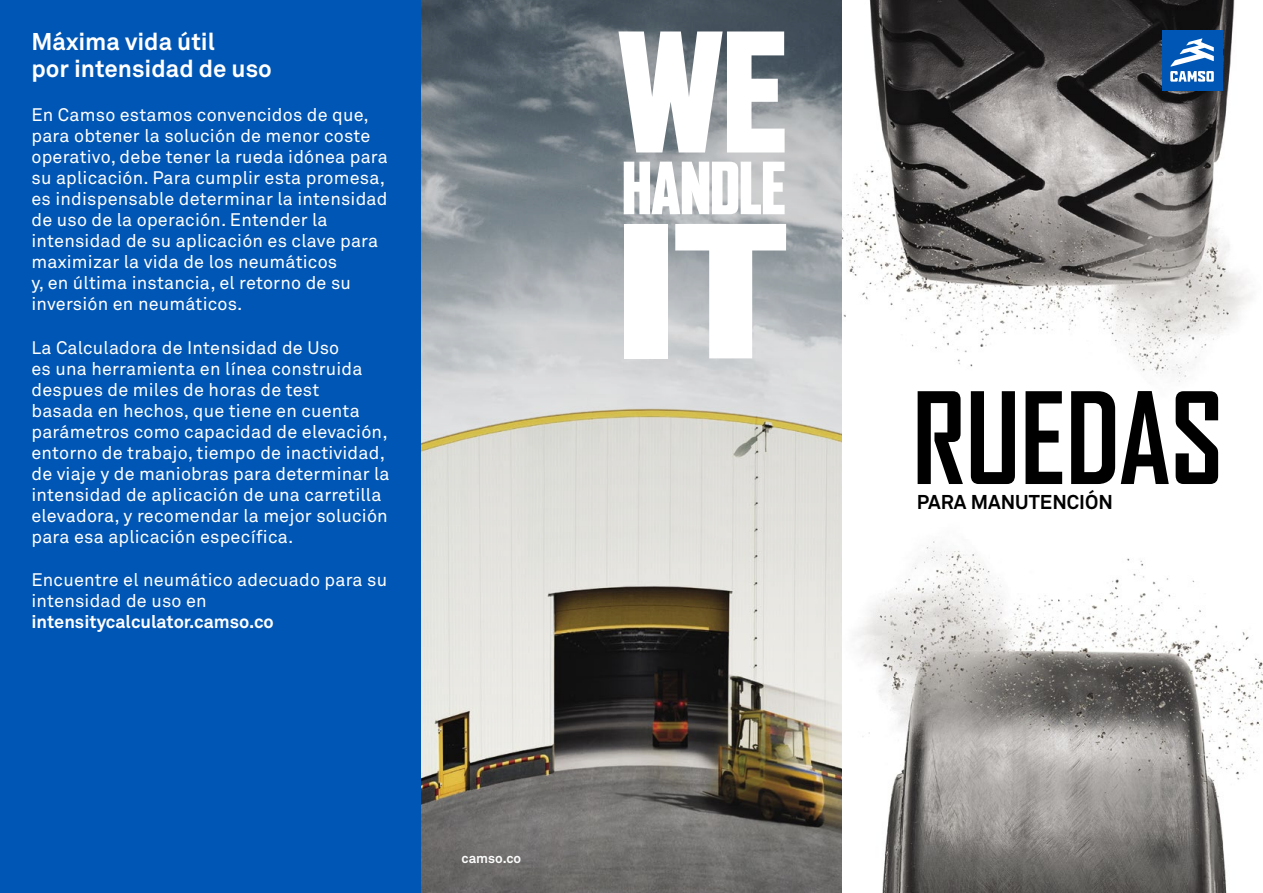
<style>
.page{position:relative;width:1263px;height:893px;background:#fff}
.page>*{position:absolute;margin:0;border:0;box-sizing:border-box;transform-origin:0 0}
.t1{font:700 121.5px "Agency FB";color:#000;scale:.95 1}
.t2{font:700 24px/27px "Akkurat Office";color:#fff}
.t3{font:700 19.8px "Akkurat Office";color:#000}
.t4{font:18px/21px "Akkurat Office";letter-spacing:.01em;color:#fff}
.t5{font:700 18px "Akkurat Office";color:#fff}
.t6{font:700 13.5px "Akkurat Office";color:#fff}
</style>
<div class="page">
<img style="left:842px;top:0;width:409px;height:382px">
<img style="left:855px;top:541px;width:408px;height:352px">
<svg style="left:421px;top:0;width:421px;height:893px;background:#9e9e9b"></svg>
<svg style="left:618px;top:32px;width:167px;height:120px"></svg>
<svg style="left:624px;top:162px;width:161px;height:52px"></svg>
<div style="left:624px;top:224px;width:43px;height:134px;background:#fff"></div>
<svg style="left:675px;top:224px;width:111px;height:134px"></svg>
<div style="left:0;top:0;width:421px;height:893px;background:#0056b4"></div>
<div style="left:1162px;top:30px;width:60px;height:60px;background:#0056b4"></div>
<svg style="left:1170px;top:38px;width:44px;height:44px"></svg>
<h2 class="t2" style="left:32px;top:29px;width:242px">Máxima vida útil<br>por intensidad de uso</h2>
<p class="t4" style="left:32px;top:105px;width:358px">En Camso estamos convencidos de que, para obtener la solución de menor coste operativo, debe tener la rueda idónea para su aplicación. Para cumplir esta promesa, es indispensable determinar la intensidad de uso de la operación. Entender la intensidad de su aplicación es clave para maximizar la vida de los neumáticos<br>y, en última instancia, el retorno de su inversión en neumáticos.</p>
<p class="t4" style="left:32px;top:337px;width:359px">La Calculadora de Intensidad de Uso<br>es una herramienta en línea construida despues de miles de horas de test<br>basada en hechos, que tiene en cuenta parámetros como capacidad de elevación, entorno de trabajo, tiempo de inactividad, de viaje y de maniobras para determinar la intensidad de aplicación de una carretilla elevadora, y recomendar la mejor solución para esa aplicación específica.</p>
<p class="t4" style="left:32px;top:570px;width:357px">Encuentre el neumático adecuado para su intensidad de uso en</p>
<p class="t5" style="left:32px;top:611px;width:244px">intensitycalculator.camso.co</p>
<p class="t6" style="left:461px;top:850px;width:61px">camso.co</p>
<h1 class="t1" style="left:912px;top:367px;width:329px">RUEDAS</h1>
<p class="t3" style="left:917px;top:490px;width:198px">PARA MANUTENCIÓN</p>
</div>
